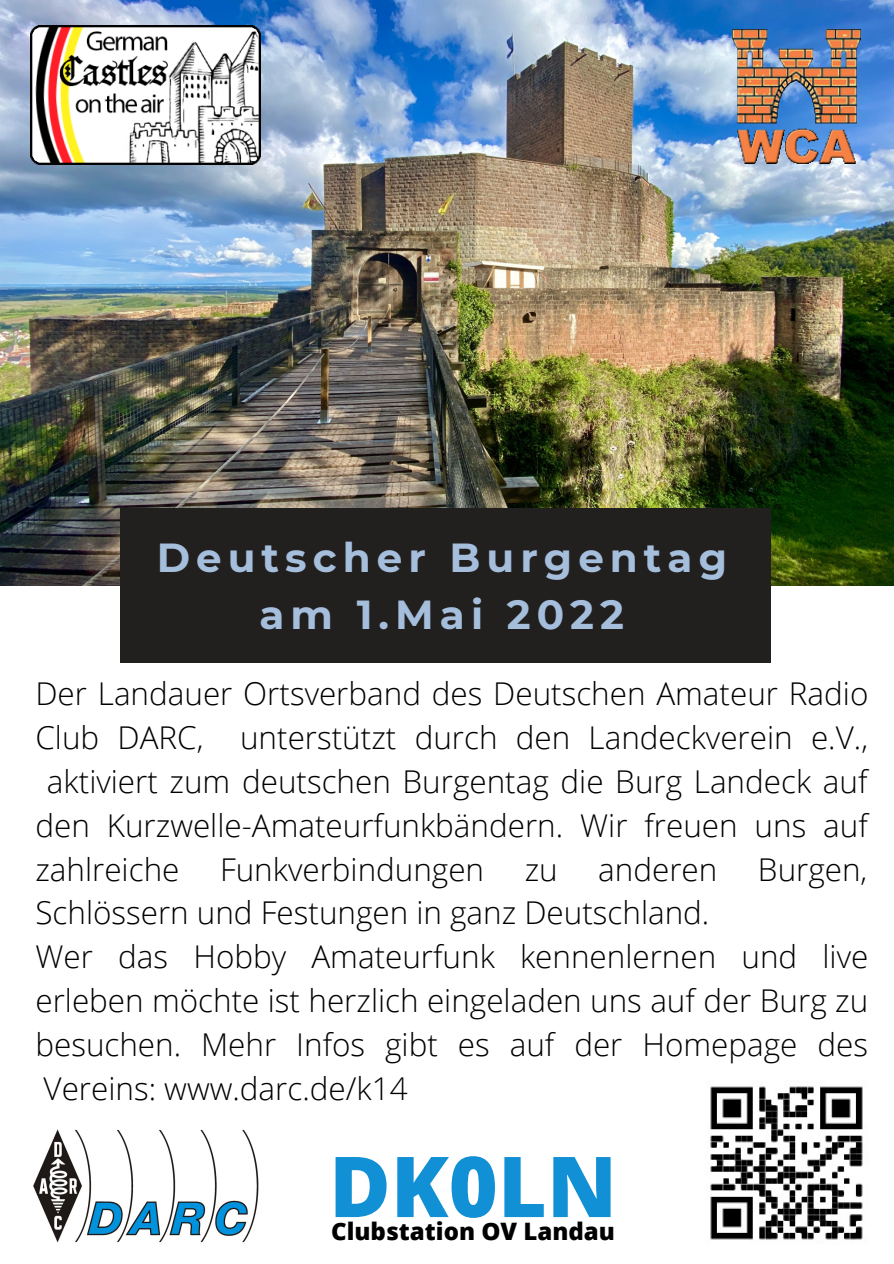
<style>
.page{position:relative;width:894px;height:1264px;background:#fff}
.page>*{position:absolute;margin:0;border:0;box-sizing:border-box;transform-origin:0 0}
.t1{font:800 84px "Open Sans";color:#1190d6}
.t2{font:700 40.5px/56.2px "Montserrat";letter-spacing:.15em;color:#a5bedc;text-align:center}
.t3{font:300 31.35px/44px "Open Sans";color:#000;text-align:justify}
.t4{font:800 24px "Open Sans";color:#000}
</style>
<div class="page">
<img style="left:0;top:0;width:893px;height:586px">
<div style="left:120px;top:508px;width:650px;height:155px;background:#221f1f"></div>
<img style="left:731px;top:30px;width:129px;height:134px">
<img style="left:31px;top:26px;width:230px;height:138px">
<img style="left:33px;top:1129px;width:226px;height:114px">
<img style="left:710px;top:1086px;width:153px;height:154px">
<p class="t2" style="left:157px;top:530px;width:571px">Deutscher Burgentag am 1.Mai 2022</p>
<p class="t3" style="left:35px;top:670px;width:834px">Der Landauer Ortsverband des Deutschen Amateur Radio</p>
<p class="t3" style="left:35px;top:714px;width:833px">Club DARC, unterstützt durch den Landeckverein e.V.,</p>
<p class="t3" style="left:47px;top:758px;width:821px">aktiviert zum deutschen Burgentag die Burg Landeck auf</p>
<p class="t3" style="left:35px;top:802px;width:833px">den Kurzwelle-Amateurfunkbändern. Wir freuen uns auf</p>
<p class="t3" style="left:35px;top:846px;width:145px">zahlreiche</p>
<p class="t3" style="left:220px;top:846px;width:265px">Funkverbindungen</p>
<p class="t3" style="left:524px;top:846px;width:34px">zu</p>
<p class="t3" style="left:598px;top:846px;width:120px">anderen</p>
<p class="t3" style="left:757px;top:846px;width:111px">Burgen,</p>
<p class="t3" style="left:35px;top:890px;width:675px">Schlössern und Festungen in ganz Deutschland.</p>
<p class="t3" style="left:35px;top:934px;width:834px">Wer das Hobby Amateurfunk kennenlernen und live erleben möchte ist herzlich eingeladen uns auf der Burg zu besuchen. Mehr Infos gibt es auf der Homepage des Vereins: www.darc.de/k14</p>
<p class="t1" style="left:329px;top:1127px;width:289px">DK0LN</p>
<p class="t4" style="left:331px;top:1213px;width:285px">Clubstation OV Landau</p>
</div>
